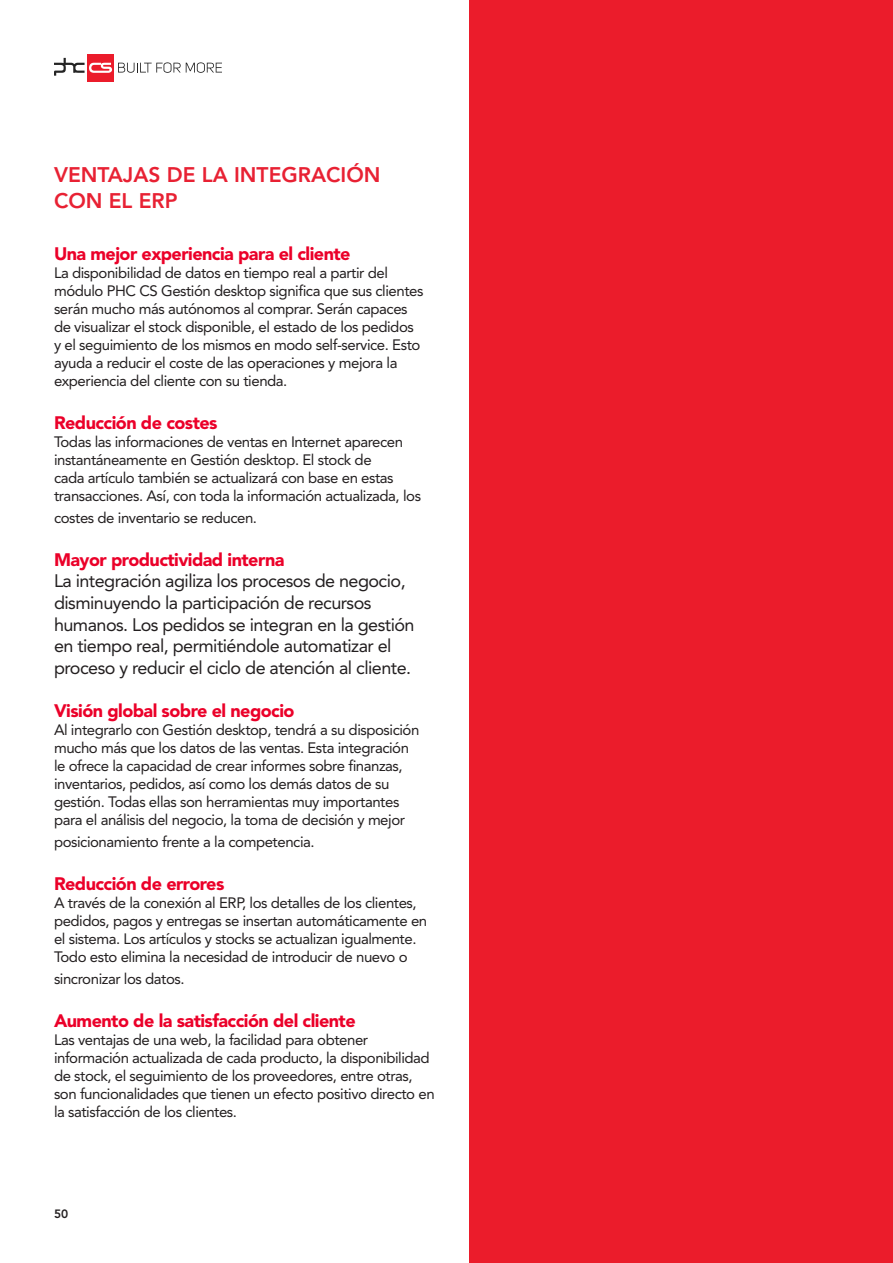
<style>
.page{position:relative;width:893px;height:1263px;background:#fff}
.page>*{position:absolute;margin:0;border:0;box-sizing:border-box;transform-origin:0 0}
.t1{font:800 21px "Avenir LT Std";color:#e82133}
.Paragraph_Style_1{font:18px/21.6px "Avenir LT Std";letter-spacing:-.03em;color:#231f20}
.Paragraph_Style_1-2{font:900 18px "Avenir LT Std";letter-spacing:-.03em;color:#eb0029}
.Paragraph_Style_1-3{font:15px/18px "Avenir LT Std";letter-spacing:-.03em;color:#231f20}
.t2{font:800 12px "Avenir LT Std";color:#231f20}
</style>
<div class="page">
<svg style="left:118px;top:62px;width:104px;height:11px"></svg>
<div style="left:87px;top:54px;width:27px;height:27px;background:#eb1c2b"></div>
<svg style="left:54px;top:58px;width:58px;height:18px"></svg>
<div style="left:470px;top:0;width:423px;height:1263px;background:#eb1c2b"></div>
<p class="t1" style="left:54px;top:163px;width:328px">VENTAJAS DE LA INTEGRACIÓN</p>
<p class="t1" style="left:54px;top:188px;width:125px">CON EL ERP</p>
<p class="Paragraph_Style_1-2" style="left:54px;top:243px;width:298px">Una mejor experiencia para el cliente</p>
<p class="Paragraph_Style_1-3" style="left:54px;top:264px;width:371px">La disponibilidad de datos en tiempo real a partir del módulo PHC CS Gestión desktop significa que sus clientes serán mucho más autónomos al comprar. Serán capaces de visualizar el stock disponible, el estado de los pedidos y el seguimiento de los mismos en modo self-service. Esto ayuda a reducir el coste de las operaciones y mejora la experiencia del cliente con su tienda.</p>
<p class="Paragraph_Style_1-2" style="left:54px;top:412px;width:165px">Reducción de costes</p>
<p class="Paragraph_Style_1-3" style="left:54px;top:433px;width:369px">Todas las informaciones de ventas en Internet aparecen instantáneamente en Gestión desktop. El stock de<br>cada artículo también se actualizará con base en estas transacciones. Así, con toda la información actualizada, los</p>
<p class="Paragraph_Style_1-3" style="left:54px;top:508px;width:205px">costes de inventario se reducen.</p>
<p class="Paragraph_Style_1-2" style="left:54px;top:549px;width:232px">Mayor productividad interna</p>
<p class="Paragraph_Style_1" style="left:54px;top:570px;width:362px">La integración agiliza los procesos de negocio, disminuyendo la participación de recursos humanos. Los pedidos se integran en la gestión en tiempo real, permitiéndole automatizar el proceso y reducir el ciclo de atención al cliente.</p>
<p class="Paragraph_Style_1-2" style="left:54px;top:700px;width:242px">Visión global sobre el negocio</p>
<p class="Paragraph_Style_1-3" style="left:54px;top:721px;width:367px">Al integrarlo con Gestión desktop, tendrá a su disposición mucho más que los datos de las ventas. Esta integración le ofrece la capacidad de crear informes sobre finanzas, inventarios, pedidos, así como los demás datos de su gestión. Todas ellas son herramientas muy importantes para el análisis del negocio, la toma de decisión y mejor</p>
<p class="Paragraph_Style_1-3" style="left:54px;top:832px;width:262px">posicionamiento frente a la competencia.</p>
<p class="Paragraph_Style_1-2" style="left:54px;top:873px;width:172px">Reducción de errores</p>
<p class="Paragraph_Style_1-3" style="left:54px;top:894px;width:375px">A través de la conexión al ERP, los detalles de los clientes, pedidos, pagos y entregas se insertan automáticamente en el sistema. Los artículos y stocks se actualizan igualmente.<br>Todo esto elimina la necesidad de introducir de nuevo o</p>
<p class="Paragraph_Style_1-3" style="left:54px;top:969px;width:132px">sincronizar los datos.</p>
<p class="Paragraph_Style_1-2" style="left:54px;top:1009px;width:303px">Aumento de la satisfacción del cliente</p>
<p class="Paragraph_Style_1-3" style="left:54px;top:1030px;width:382px">Las ventajas de una web, la facilidad para obtener información actualizada de cada producto, la disponibilidad de stock, el seguimiento de los proveedores, entre otras, son funcionalidades que tienen un efecto positivo directo en la satisfacción de los clientes.</p>
<p class="t2" style="left:54px;top:1207px;width:16px">50</p>
</div>
